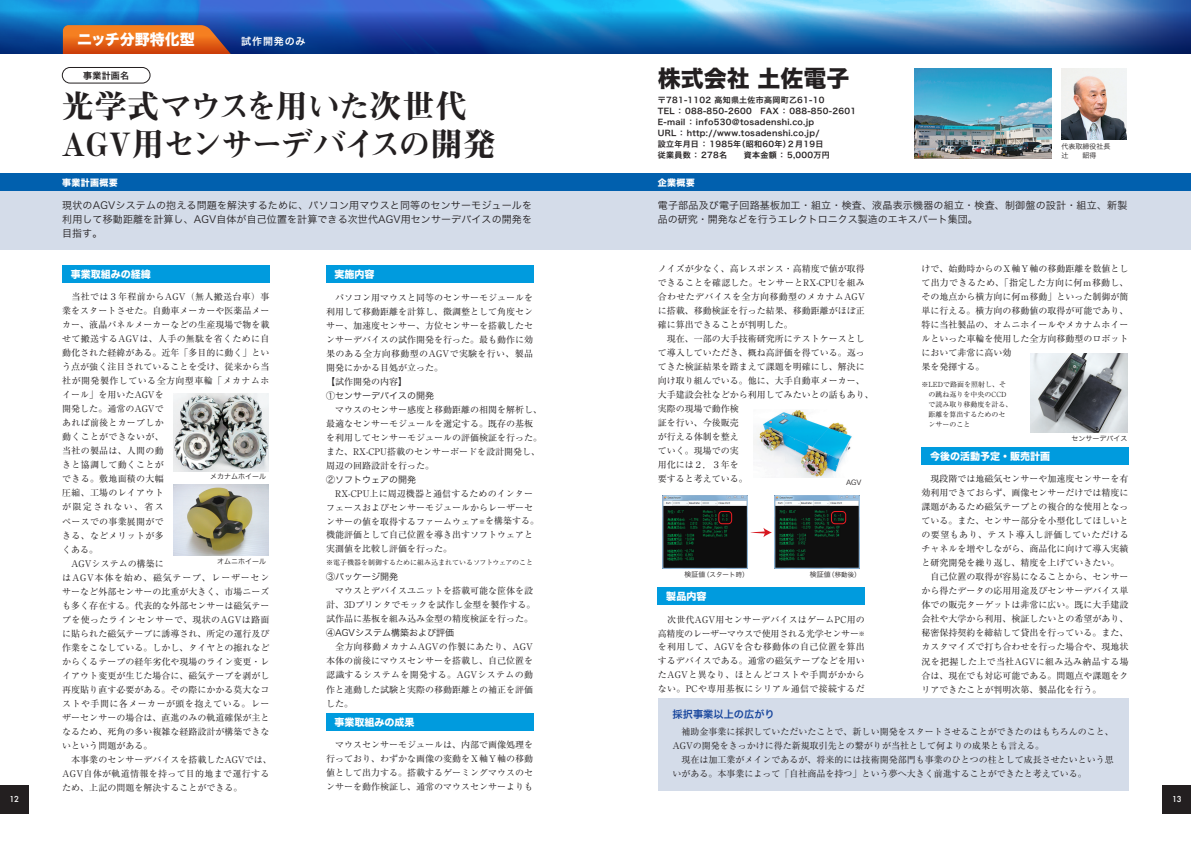
<style>
.page{position:relative;width:1191px;height:842px;background:#fff}
.page>*{position:absolute;margin:0;border:0;box-sizing:border-box;transform-origin:0 0}
.t1{font:32px/38px "Midashi Min Pro MA31";letter-spacing:-.055em;color:#231f20}
.t2{font:23px "Hira Kaku Std N W8";color:#231f20}
.t3{font:15px "Hira Kaku Std N W8";color:#fff}
.t4{font:10.2px "Hira Kaku Pro W6";color:#18469d}
.t5{font:10px/14px "Hira Kaku Pro W3";letter-spacing:.01em;color:#231f20;text-align:justify}
.t6{font:10px "Hira Kaku Std N W8";color:#fff}
.t7{font:10px "Hira Kaku Pro W6";letter-spacing:.085em;color:#fff}
.t8{font:9px/14px "Ryumin Pro";color:#231f20}
.t9{font:9px "Hira Kaku Pro W3";color:#231f20}
.t10{font:9px "Hira Kaku Std N W8";letter-spacing:.035em;color:#fff}
.t11{font:9px "Hira Kaku Pro W6";letter-spacing:.035em;color:#231f20}
.t12{font:8px/11px "Hira Kaku Pro W6";letter-spacing:.035em;color:#231f20}
.t13{font:500 8px "Futura";color:#fff}
.t14{font:7px/10px "Ryumin Pro";color:#231f20}
.t15{font:7px/9.1px "Hira Kaku Pro W3";color:#231f20}
.t16{font:6.5px "Hira Kaku Pro W3";color:#231f20}
.s1{font-size:6px}
.s2{font-size:7px}
</style>
<div class="page">
<div style="left:1162px;top:785px;width:29px;height:29px;background:#231f20"></div>
<div style="left:0;top:785px;width:28px;height:29px;background:#231f20"></div>
<div style="left:0;top:177px;width:1191px;height:72px;background:#d4dce9"></div>
<div style="left:0;top:174px;width:1191px;height:17px;background:#0160ae"></div>
<img style="left:0;top:0;width:1191px;height:54px">
<div style="left:62px;top:265px;width:207px;height:18px;background:#009bde"></div>
<div style="left:326px;top:265px;width:207px;height:18px;background:#009bde"></div>
<div style="left:326px;top:713px;width:207px;height:18px;background:#009bde"></div>
<svg style="left:63px;top:25px;width:171px;height:29px;background:#d26224"></svg>
<div style="left:62px;top:67px;width:88px;height:16px;border:1px solid #231f20;border-radius:8px"></div>
<div style="left:658px;top:699px;width:470px;height:92px;background:#d4dce9"></div>
<div style="left:921px;top:447px;width:207px;height:18px;background:#009bde"></div>
<img style="left:1030px;top:353px;width:97px;height:79px">
<div style="left:658px;top:587px;width:207px;height:18px;background:#009bde"></div>
<img style="left:915px;top:69px;width:136px;height:90px">
<img style="left:1061px;top:69px;width:65px;height:71px">
<img style="left:173px;top:394px;width:95px;height:77px">
<img style="left:173px;top:484px;width:95px;height:71px">
<img style="left:753px;top:410px;width:99px;height:67px">
<img style="left:662px;top:496px;width:85px;height:72px">
<img style="left:774px;top:496px;width:85px;height:72px">
<svg style="left:750px;top:528px;width:22px;height:9px"></svg>
<div style="left:718px;top:511px;width:14px;height:13px;border:1px solid #ee1d23;border-radius:3px"></div>
<div style="left:831px;top:511px;width:15px;height:13px;border:1px solid #ee1d23;border-radius:4px"></div>
<h3 class="t3" style="left:77px;top:31px;width:119px">ニッチ分野特化型</h3>
<p class="t7" style="left:241px;top:33px;width:66px">試作開発のみ</p>
<p class="t11" style="left:83px;top:67px;width:48px">事業計画名</p>
<h1 class="t1" style="left:58px;top:84px;width:439px">光学式マウスを用いた次世代<br>ＡＧＶ用センサーデバイスの開発</h1>
<p class="t10" style="left:62px;top:178px;width:57px">事業計画概要</p>
<p class="t5" style="left:62px;top:197px;width:471px">現状のAGVシステムの抱える問題を解決するために、パソコン用マウスと同等のセンサーモジュールを利用して移動距離を計算し、AGV自体が自己位置を計算できる次世代AGV用センサーデバイスの開発を目指す。</p>
<p class="t6" style="left:71px;top:268px;width:82px">事業取組みの経緯</p>
<p class="t6" style="left:334px;top:268px;width:41px">実施内容</p>
<p class="t8" style="left:62px;top:289px;width:211px">　当社では３年程前からAGV（無人搬送台車）事業をスタートさせた。自動車メーカーや医薬品メーカー、液晶パネルメーカーなどの生産現場で物を載せて搬送するAGVは、人手の無駄を省くために自動化された経緯がある。近年「多目的に動く」という点が強く注目されていることを受け、従来から当社が開発製作している全方向型車輪「メカナムホイール」を用いたAGVを<br>開発した。通常のAGVで<br>あれば前後とカーブしか<br>動くことができないが、<br>当社の製品は、人間の動<br>きと協調して動くことが<br>できる。敷地面積の大幅<br>圧縮、工場のレイアウト<br>が限定されない、省ス<br>ペースでの事業展開がで<br>きる、などメリットが多<br>くある。<br>　AGVシステムの構築に<br>はAGV本体を始め、磁気テープ、レーザーセンサーなど外部センサーの比重が大きく、市場ニーズも多く存在する。代表的な外部センサーは磁気テープを使ったラインセンサーで、現状のAGVは路面に貼られた磁気テープに誘導され、所定の運行及び作業をこなしている。しかし、タイヤとの擦れなどからくるテープの経年劣化や現場のライン変更・レイアウト変更が生じた場合に、磁気テープを剥がし再度貼り直す必要がある。その際にかかる莫大なコストや手間に各メーカーが頭を抱えている。レーザーセンサーの場合は、直進のみの軌道確保が主となるため、死角の多い複雑な経路設計が構築できないという問題がある。<br>　本事業のセンサーデバイスを搭載したAGVでは、<br>AGV自体が軌道情報を持って目的地まで運行するため、上記の問題を解決することができる。</p>
<p class="t8" style="left:326px;top:290px;width:209px">　パソコン用マウスと同等のセンサーモジュールを利用して移動距離を計算し、微調整として角度センサー、加速度センサー、方位センサーを搭載したセンサーデバイスの試作開発を行った。最も動作に効果のある全方向移動型のAGVで実験を行い、製品開発にかかる目処が立った。<br>【試作開発の内容】</p>
<p class="t9" style="left:326px;top:387px;width:109px">①センサーデバイスの開発</p>
<p class="t8" style="left:326px;top:402px;width:218px">　マウスのセンサー感度と移動距離の相関を解析し、最適なセンサーモジュールを選定する。既存の基板を利用してセンサーモジュールの評価検証を行った。また、RX-CPU搭載のセンサーボードを設計開発し、周辺の回路設計を行った。</p>
<p class="t9" style="left:326px;top:471px;width:91px">②ソフトウェアの開発</p>
<p class="t8" style="left:326px;top:486px;width:215px">　RX-CPU上に周辺機器と通信するためのインターフェースおよびセンサーモジュールからレーザーセンサーの値を取得するファームウェア<span class="s1">※</span>を構築する。機能評価として自己位置を導き出すソフトウェアと実測値を比較し評価を行った。</p>
<p class="t14" style="left:326px;top:557px;width:209px">※電子機器を制御するために組み込まれているソフトウェアのこと</p>
<p class="t9" style="left:326px;top:569px;width:73px">③パッケージ開発</p>
<p class="t8" style="left:326px;top:583px;width:211px">　マウスとデバイスユニットを搭載可能な筐体を設計、3Dプリンタでモックを試作し金型を製作する。試作品に基板を組み込み金型の精度検証を行った。</p>
<p class="t9" style="left:326px;top:625px;width:129px">④AGVシステム構築および評価</p>
<p class="t8" style="left:326px;top:639px;width:209px;text-align:justify">　全方向移動メカナムAGVの作製にあたり、AGV本体の前後にマウスセンサーを搭載し、自己位置を認識するシステムを開発する。AGVシステムの動作と連動した試験と実際の移動距離との補正を評価した。</p>
<p class="t15" style="left:210px;top:471px;width:57px">メカナムホイール</p>
<p class="t15" style="left:217px;top:556px;width:50px">オムニホイール</p>
<p class="t6" style="left:334px;top:716px;width:81px">事業取組みの成果</p>
<p class="t8" style="left:326px;top:737px;width:208px;text-align:justify">　マウスセンサーモジュールは、内部で画像処理を行っており、わずかな画像の変動をＸ軸Ｙ軸の移動値として出力する。搭載するゲーミングマウスのセンサーを動作検証し、通常のマウスセンサーよりも</p>
<h2 class="t2" style="left:658px;top:66px;width:193px">株式会社 土佐電子</h2>
<p class="t12" style="left:658px;top:94px;width:200px">〒781-1102 高知県土佐市高岡町乙61-10<br>TEL ： 088-850-2600　FAX ： 088-850-2601<br>E-mail ： info530＠tosadenshi.co.jp<br>URL ： http://www.tosadenshi.co.jp/<br>設立年月日 ： 1985年（昭和60年）２月19日<br>従業員数 ： 278名　　資本金額 ： 5,000万円</p>
<p class="t10" style="left:658px;top:178px;width:38px">企業概要</p>
<p class="t15" style="left:1061px;top:141px;width:50px">代表取締役社長辻　　韶得</p>
<p class="t5" style="left:658px;top:197px;width:471px">電子部品及び電子回路基板加工・組立・検査、液晶表示機器の組立・検査、制御盤の設計・組立、新製品の研究・開発などを行うエレクトロニクス製造のエキスパート集団。</p>
<p class="t8" style="left:658px;top:261px;width:217px">ノイズが少なく、高レスポンス・高精度で値が取得できることを確認した。センサーとRX-CPUを組み合わせたデバイスを全方向移動型のメカナムAGVに搭載、移動検証を行った結果、移動距離がほぼ正確に算出できることが判明した。<br>　現在、一部の大手技術研究所にテストケースとして導入していただき、概ね高評価を得ている。返ってきた検証結果を踏まえて課題を明確にし、解決に向け取り組んでいる。他に、大手自動車メーカー、大手建設会社などから利用してみたいとの話もあり、実際の現場で動作検<br>証を行い、今後販売<br>が行える体制を整え<br>ていく。現場での実<br>用化には２，３年を<br>要すると考えている。</p>
<p class="t15" style="left:846px;top:478px;width:17px">AGV</p>
<p class="t16" style="left:684px;top:568px;width:66px"><span class="s2">検証値</span>（スタート時）</p>
<p class="t16" style="left:809px;top:568px;width:53px"><span class="s2">検証値</span>（移動後）</p>
<p class="t6" style="left:666px;top:590px;width:41px">製品内容</p>
<p class="t8" style="left:658px;top:611px;width:209px;text-align:justify;text-indent:9px">次世代AGV用センサーデバイスはゲームPC用の高精度のレーザーマウスで使用される光学センサー<span class="s1">※</span>を利用して、AGVを含む移動体の自己位置を算出するデバイスである。通常の磁気テープなどを用いたAGVと異なり、ほとんどコストや手間がかからない。PCや専用基板にシリアル通信で接続するだ</p>
<p class="t4" style="left:672px;top:704px;width:104px">採択事業以上の広がり</p>
<p class="t8" style="left:921px;top:261px;width:209px">けで、始動時からのＸ軸Ｙ軸の移動距離を数値として出力できるため、「指定した方向に何ｍ移動し、その地点から横方向に何ｍ移動」といった制御が簡単に行える。横方向の移動値の取得が可能であり、特に当社製品の、オムニホイールやメカナムホイールといった車輪を使用した全方向移動型のロボットにおいて非常に高い効<br>果を発揮する。</p>
<p class="t14" style="left:928px;top:379px;width:85px;text-indent:-7px">※LEDで路面を照射し、その跳ね返りを中央のCCDで読み取り移動度を計る、距離を算出するためのセンサーのこと</p>
<p class="t6" style="left:930px;top:450px;width:121px">今後の活動予定・販売計画</p>
<p class="t15" style="left:1071px;top:433px;width:57px">センサーデバイス</p>
<p class="t8" style="left:921px;top:471px;width:209px">　現段階では地磁気センサーや加速度センサーを有効利用できておらず、画像センサーだけでは精度に課題があるため磁気テープとの複合的な使用となっている。また、センサー部分を小型化してほしいとの要望もあり、テスト導入し評価していただけるチャネルを増やしながら、商品化に向けて導入実績と研究開発を繰り返し、精度を上げていきたい。　自己位置の取得が容易になることから、センサーから得たデータの応用用途及びセンサーデバイス単体での販売ターゲットは非常に広い。既に大手建設会社や大学から利用、検証したいとの希望があり、秘密保持契約を締結して貸出を行っている。また、カスタマイズで打ち合わせを行った場合や、現地状況を把握した上で当社AGVに組み込み納品する場合は、現在でも対応可能である。問題点や課題をクリアできたことが判明次第、製品化を行う。</p>
<p class="t8" style="left:672px;top:724px;width:442px">　補助金事業に採択していただいたことで、新しい開発をスタートさせることができたのはもちろんのこと、AGVの開発をきっかけに得た新規取引先との繋がりが当社として何よりの成果とも言える。<br>　現在は加工業がメインであるが、将来的には技術開発部門も事業のひとつの柱として成長させたいという思いがある。本事業によって「自社商品を持つ」という夢へ大きく前進することができたと考えている。</p>
<p class="t13" style="left:10px;top:793px;width:11px">12</p>
<p class="t13" style="left:1172px;top:793px;width:11px">13</p>
</div>
